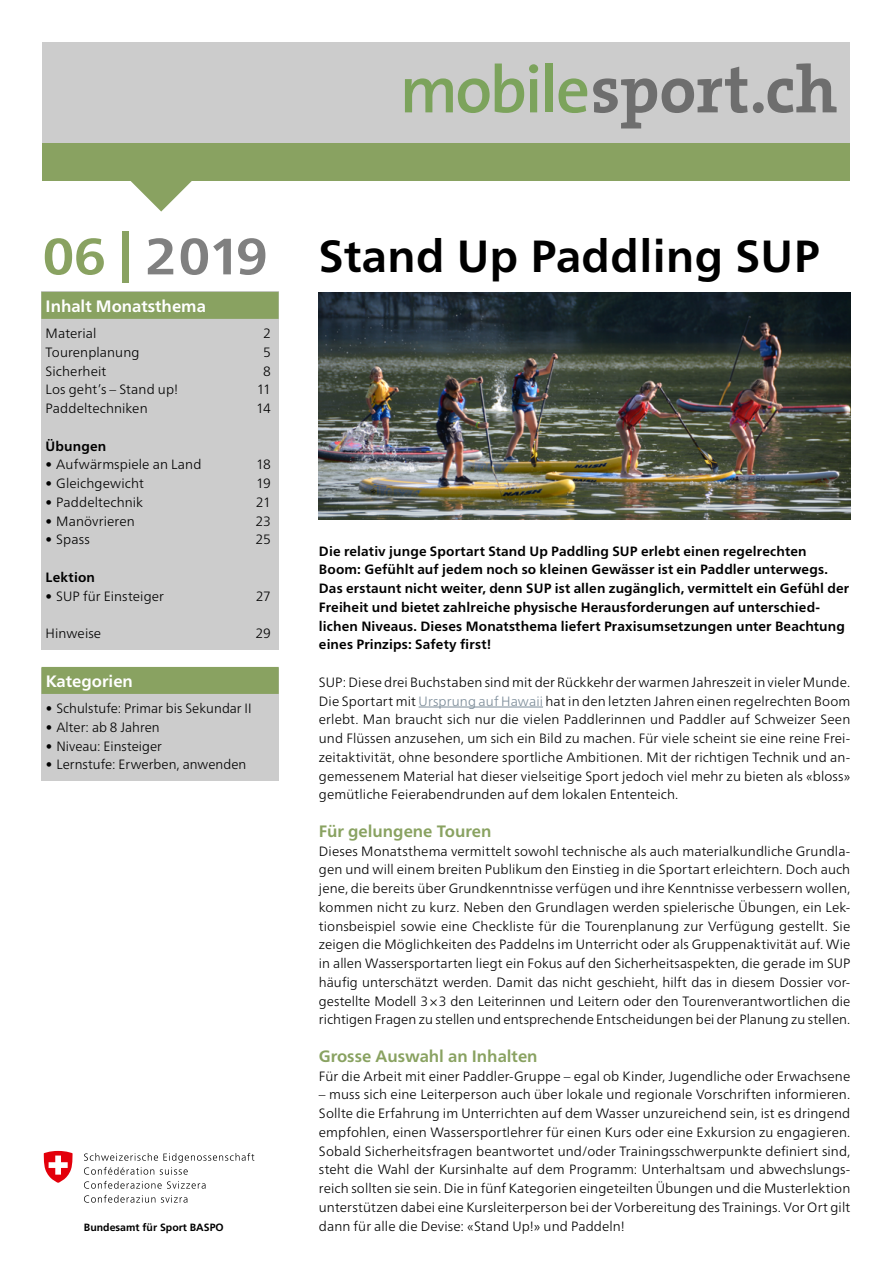
<style>
.page{position:relative;width:893px;height:1263px;background:#fff}
.page>*{position:absolute;margin:0;border:0;box-sizing:border-box;transform-origin:0 0}
.t1{font:700 66.9px "The Serif B7";color:#6e6e6e}
.H1_Monat{font:700 51px "Frutiger Neue LT Pro";letter-spacing:-.02em;color:#808080;scale:1.05 1}
.H1_Haupttitel{font:700 45px "Frutiger Neue LT Pro";letter-spacing:.01em;color:#000}
.H2_Titel_grün_11pt{font:700 16.5px "Frutiger Neue LT Pro";color:#89a261}
.H1_Titel_Inhaltsverz{font:700 16.5px "Frutiger Neue LT Pro";color:#fff}
.P_Gundtext_d{font:300 13.5px/18.8px "Frutiger Neue LT Pro";letter-spacing:.005em;color:#000;text-align:justify}
.P_Lead{font:700 13.5px/18.8px "Frutiger Neue LT Pro";letter-spacing:.01em;color:#000}
.t2{font:700 10.5px "Frutiger LT";color:#000}
.s1{color:#89a261}
.s2{font-family:"The Sans B6";font-weight:600;color:#7ca35c}
.s3{color:#7b8b98}
</style>
<div class="page">
<div style="left:43px;top:43px;width:807px;height:100px;background:#ccc"></div>
<div style="left:43px;top:143px;width:807px;height:38px;background:#89a261"></div>
<svg style="left:130px;top:181px;width:62px;height:31px"></svg>
<div style="left:41px;top:668px;width:238px;height:113px;background:#ccc"></div>
<div style="left:41px;top:667px;width:238px;height:27px;background:#89a261"></div>
<hr style="left:419px;top:707px;width:124px;height:1px;background:#7b8b98">
<div style="left:41px;top:291px;width:238px;height:358px;background:#ccc"></div>
<div style="left:41px;top:292px;width:238px;height:27px;background:#89a261"></div>
<img style="left:319px;top:292px;width:531px;height:227px">
<svg style="left:84px;top:1153px;width:170px;height:22px"></svg>
<svg style="left:84px;top:1181px;width:122px;height:8px"></svg>
<svg style="left:84px;top:1195px;width:71px;height:8px"></svg>
<svg style="left:161px;top:1195px;width:26px;height:8px"></svg>
<svg style="left:43px;top:1151px;width:30px;height:32px"></svg>
<h1 class="H1_Monat" style="left:43px;top:226px;width:216px"><span class="s1">06 |</span> 2019</h1>
<p class="H1_Titel_Inhaltsverz" style="left:46px;top:296px;width:162px">Inhalt Monatsthema</p>
<p class="P_Gundtext_d" style="left:46px;top:324px;width:52px">Material</p>
<p class="P_Gundtext_d" style="left:263px;top:324px;width:9px">2</p>
<p class="P_Gundtext_d" style="left:46px;top:343px;width:95px">Tourenplanung</p>
<p class="P_Gundtext_d" style="left:263px;top:343px;width:9px">5</p>
<p class="P_Gundtext_d" style="left:46px;top:361px;width:62px">Sicherheit</p>
<p class="P_Gundtext_d" style="left:263px;top:361px;width:9px">8</p>
<p class="P_Gundtext_d" style="left:46px;top:380px;width:134px">Los geht’s – Stand up!</p>
<p class="P_Gundtext_d" style="left:257px;top:380px;width:16px">11</p>
<p class="P_Gundtext_d" style="left:46px;top:399px;width:104px">Paddeltechniken</p>
<p class="P_Gundtext_d" style="left:256px;top:399px;width:16px">14</p>
<p class="P_Lead" style="left:46px;top:436px;width:62px">Übungen</p>
<p class="P_Gundtext_d" style="left:46px;top:455px;width:157px">• Aufwärmspiele an Land</p>
<p class="P_Gundtext_d" style="left:256px;top:455px;width:16px">18</p>
<p class="P_Gundtext_d" style="left:46px;top:474px;width:100px">• Gleichgewicht</p>
<p class="P_Gundtext_d" style="left:256px;top:474px;width:16px">19</p>
<p class="P_Gundtext_d" style="left:46px;top:493px;width:99px">• Paddeltechnik</p>
<p class="P_Gundtext_d" style="left:256px;top:493px;width:17px">21</p>
<p class="P_Gundtext_d" style="left:46px;top:511px;width:91px">• Manövrieren</p>
<p class="P_Gundtext_d" style="left:255px;top:511px;width:17px">23</p>
<p class="P_Gundtext_d" style="left:46px;top:530px;width:46px">• Spass</p>
<p class="P_Gundtext_d" style="left:256px;top:530px;width:17px">25</p>
<p class="P_Lead" style="left:46px;top:568px;width:51px">Lektion</p>
<p class="P_Gundtext_d" style="left:46px;top:586px;width:120px">• SUP für Einsteiger</p>
<p class="P_Gundtext_d" style="left:256px;top:586px;width:17px">27</p>
<p class="P_Gundtext_d" style="left:46px;top:624px;width:57px">Hinweise</p>
<p class="P_Gundtext_d" style="left:255px;top:624px;width:17px">29</p>
<h1 class="H1_Titel_Inhaltsverz" style="left:46px;top:671px;width:89px">Kategorien</h1>
<p class="P_Gundtext_d" style="left:46px;top:699px;width:207px">• Schulstufe: Primar bis Sekundar II</p>
<p class="P_Gundtext_d" style="left:46px;top:718px;width:116px">• Alter: ab 8 Jahren</p>
<p class="P_Gundtext_d" style="left:46px;top:736px;width:118px">• Niveau: Einsteiger</p>
<p class="P_Gundtext_d" style="left:46px;top:755px;width:202px">• Lernstufe: Erwerben, anwenden</p>
<p class="t2" style="left:84px;top:1221px;width:141px">Bundesamt für Sport BASPO</p>
<h1 class="t1" style="left:400px;top:55px;width:439px"><span class="s2">mobile</span>sport.ch</h1>
<h1 class="H1_Haupttitel" style="left:319px;top:229px;width:502px">Stand Up Paddling SUP</h1>
<p class="P_Lead" style="left:319px;top:541px;width:532px">Die relativ junge Sportart Stand Up Paddling SUP erlebt einen regelrechten Boom: Gefühlt auf jedem noch so kleinen Gewässer ist ein Paddler unterwegs.<br>Das erstaunt nicht weiter, denn SUP ist allen zugänglich, vermittelt ein Gefühl der Freiheit und bietet zahlreiche physische Herausforderungen auf unterschied&shy;lichen Niveaus. Dieses Monatsthema liefert Praxisumsetzungen unter Beachtung eines Prinzips: Safety first!</p>
<p class="P_Gundtext_d" style="left:319px;top:673px;width:533px">SUP: Diese drei Buchstaben sind mit der Rückkehr der warmen Jahreszeit in vieler Munde.<br>Die Sportart mit <span class="s3">Ursprung auf Hawaii</span> hat in den letzten Jahren einen regelrechten Boom erlebt. Man braucht sich nur die vielen Paddlerinnen und Paddler auf Schweizer Seen und Flüssen anzusehen, um sich ein Bild zu machen. Für viele scheint sie eine reine Frei&shy;zeitaktivität, ohne besondere sportliche Ambitionen. Mit der richtigen Technik und an&shy;gemessenem Material hat dieser vielseitige Sport jedoch viel mehr zu bieten als «bloss» gemütliche Feierabendrunden auf dem lokalen Ententeich.</p>
<h2 class="H2_Titel_grün_11pt" style="left:319px;top:821px;width:174px">Für gelungene Touren</h2>
<p class="P_Gundtext_d" style="left:319px;top:841px;width:533px">Dieses Monatsthema vermittelt sowohl technische als auch materialkundliche Grundla&shy;gen und will einem breiten Publikum den Einstieg in die Sportart erleichtern. Doch auch jene, die bereits über Grundkenntnisse verfügen und ihre Kenntnisse verbessern wollen, kommen nicht zu kurz. Neben den Grundlagen werden spielerische Übungen, ein Lek&shy;tionsbeispiel sowie eine Checkliste für die Tourenplanung zur Verfügung gestellt. Sie zeigen die Möglichkeiten des Paddelns im Unterricht oder als Gruppenaktivität auf. Wie in allen Wassersportarten liegt ein Fokus auf den Sicherheitsaspekten, die gerade im SUP häufig unterschätzt werden. Damit das nicht geschieht, hilft das in diesem Dossier vor&shy;gestellte Modell 3×3 den Leiterinnen und Leitern oder den Tourenverantwortlichen die richtigen Fragen zu stellen und entsprechende Entscheidungen bei der Planung zu stellen.</p>
<h2 class="H2_Titel_grün_11pt" style="left:319px;top:1046px;width:220px">Grosse Auswahl an Inhalten</h2>
<p class="P_Gundtext_d" style="left:319px;top:1066px;width:533px">Für die Arbeit mit einer Paddler-Gruppe – egal ob Kinder, Jugendliche oder Erwachsene</p>
<p class="P_Gundtext_d" style="left:319px;top:1085px;width:533px">– muss sich eine Leiterperson auch über lokale und regionale Vorschriften informieren.<br>Sollte die Erfahrung im Unterrichten auf dem Wasser unzureichend sein, ist es dringend empfohlen, einen Wassersportlehrer für einen Kurs oder eine Exkursion zu engagieren.<br>Sobald Sicherheitsfragen beantwortet und/oder Trainingsschwerpunkte definiert sind, steht die Wahl der Kursinhalte auf dem Programm: Unterhaltsam und abwechslungs&shy;reich sollten sie sein. Die in fünf Kategorien eingeteilten Übungen und die Musterlektion unterstützen dabei eine Kursleiterperson bei der Vorbereitung des Trainings. Vor Ort gilt dann für alle die Devise: «Stand Up!» und Paddeln!</p>
</div>
